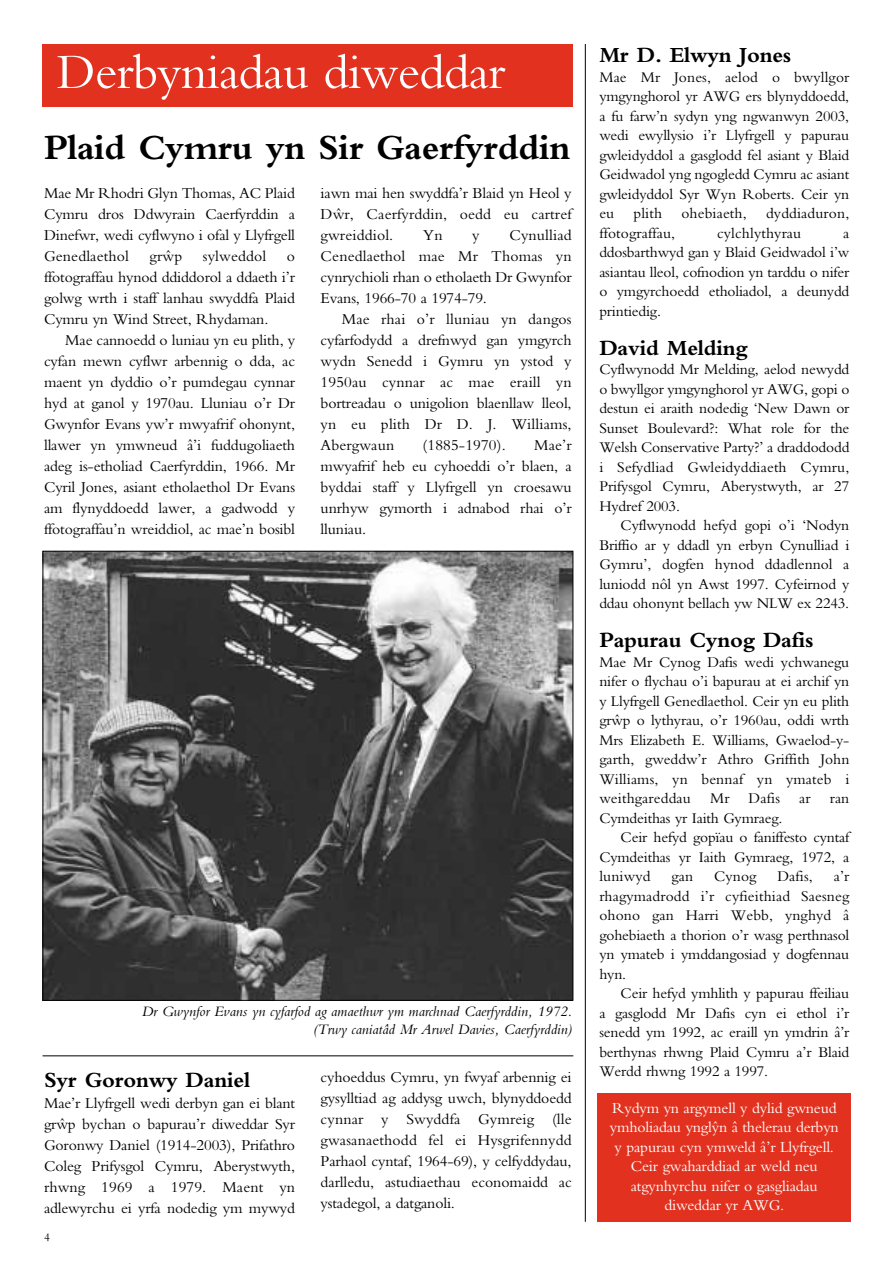
<style>
.page{position:relative;width:893px;height:1263px;background:#fff}
.page>*{position:absolute;margin:0;border:0;box-sizing:border-box;transform-origin:0 0}
.t1{font:51px "Bembo";letter-spacing:-.015em;color:#fff}
.t2{font:700 36.75px "Bembo";letter-spacing:-.01em;color:#000}
.t3{font:700 22.5px "Bembo";letter-spacing:-.01em;color:#000}
.t4{font:15.75px/21px "Bembo";letter-spacing:-.01em;color:#000;text-align:justify}
.t5{font:15.75px/19.5px "Bembo";letter-spacing:-.01em;color:#fff;text-align:center}
.t6{font:15.75px "Bembo";letter-spacing:.01em;color:#000}
.t7{font:15.45px/19.5px "Bembo";letter-spacing:-.01em;color:#000;text-align:justify}
.t8{font:15.45px "Bembo";letter-spacing:.01em;color:#000}
.t9{font:italic 15px/18px "Bembo";color:#000;text-align:right}
.t10{font:12px "Bembo";color:#000}
</style>
<div class="page">
<img style="left:45px;top:553px;width:526px;height:446px">
<hr style="left:43px;top:1055px;width:530px;height:1px;background:#000">
<hr style="left:585px;top:44px;width:1px;height:1178px;background:#000">
<div style="left:43px;top:44px;width:530px;height:62px;background:#e2321f"></div>
<div style="left:597px;top:1094px;width:253px;height:128px;background:#e2321f"></div>
<h1 class="t1" style="left:57px;top:54px;width:450px">Derbyniadau diweddar</h1>
<h2 class="t2" style="left:44px;top:135px;width:528px">Plaid Cymru yn Sir Gaerfyrddin</h2>
<p class="t4" style="left:44px;top:184px;width:252px">Mae Mr Rhodri Glyn Thomas, AC Plaid Cymru dros Ddwyrain Caerfyrddin a Dinefwr, wedi cyflwyno i ofal y Llyfrgell Genedlaethol</p>
<p class="t4" style="left:150px;top:247px;width:34px">grãp</p>
<p class="t6" style="left:203px;top:251px;width:65px">sylweddol</p>
<p class="t4" style="left:44px;top:247px;width:252px;text-indent:243px">o ffotograffau hynod ddiddorol a ddaeth i’r golwg wrth i staff lanhau swyddfa Plaid Cymru yn Wind Street, Rhydaman.</p>
<p class="t4" style="left:44px;top:331px;width:252px;text-indent:21px">Mae cannoedd o luniau yn eu plith, y cyfan mewn cyflwr arbennig o dda, ac maent yn dyddio o’r pumdegau cynnar hyd at ganol y 1970au. Lluniau o’r Dr Gwynfor Evans yw’r mwyafrif ohonynt, llawer yn ymwneud â’i fuddugoliaeth adeg is-etholiad Caerfyrddin, 1966. Mr Cyril Jones, asiant etholaethol Dr Evans am flynyddoedd lawer, a gadwodd y ffotograffau’n wreiddiol, ac mae’n bosibl</p>
<p class="t4" style="left:320px;top:184px;width:252px">iawn mai hen swyddfa’r Blaid yn Heol y Dãr, Caerfyrddin, oedd eu cartref gwreiddiol.</p>
<p class="t4" style="left:320px;top:226px;width:252px;text-indent:189px">Cynulliad Cenedlaethol mae Mr Thomas yn cynrychioli rhan o etholaeth Dr Gwynfor Evans, 1966-70 a 1974-79.</p>
<p class="t4" style="left:320px;top:310px;width:252px;text-indent:21px">Mae rhai o’r lluniau yn dangos cyfarfodydd a drefnwyd gan ymgyrch wydn Senedd i Gymru yn ystod y 1950au cynnar ac mae eraill yn bortreadau o unigolion blaenllaw lleol, yn eu plith Dr D. J. Williams, Abergwaun</p>
<p class="t4" style="left:423px;top:226px;width:21px">Yn</p>
<p class="t4" style="left:472px;top:226px;width:9px">y</p>
<p class="t4" style="left:320px;top:436px;width:252px;text-indent:213px">Mae’r mwyafrif heb eu cyhoeddi o’r blaen, a byddai staff y Llyfrgell yn croesawu unrhyw gymorth i adnabod rhai o’r lluniau.</p>
<p class="t6" style="left:422px;top:440px;width:85px">(1885-1970).</p>
<p class="t9" style="left:142px;top:1003px;width:432px">Dr Gwynfor Evans yn cyfarfod ag amaethwr ym marchnad Caerfyrddin, 1972. (Trwy caniatâd Mr Arwel Davies, Caerfyrddin)</p>
<h3 class="t3" style="left:44px;top:1072px;width:208px">Syr Goronwy Daniel</h3>
<p class="t4" style="left:44px;top:1094px;width:252px">Mae’r Llyfrgell wedi derbyn gan ei blant grãp bychan o bapurau’r diweddar Syr Goronwy Daniel (1914-2003), Prifathro Coleg Prifysgol Cymru, Aberystwyth, rhwng 1969 a 1979. Maent yn adlewyrchu ei yrfa nodedig ym mywyd</p>
<p class="t10" style="left:44px;top:1233px;width:7px">4</p>
<p class="t4" style="left:320px;top:1068px;width:252px">cyhoeddus Cymru, yn fwyaf arbennig ei gysylltiad ag addysg uwch, blynyddoedd cynnar y Swyddfa Gymreig (lle gwasanaethodd fel ei Hysgrifennydd Parhaol cyntaf, 1964-69), y celfyddydau, darlledu, astudiaethau economaidd ac ystadegol, a datganoli.</p>
<h3 class="t3" style="left:599px;top:47px;width:193px">Mr D. Elwyn Jones</h3>
<p class="t7" style="left:599px;top:69px;width:251px">Mae Mr Jones, aelod o bwyllgor ymgynghorol yr AWG ers blynyddoedd, a fu farw’n sydyn yng ngwanwyn 2003, wedi ewyllysio i’r Llyfrgell y papurau gwleidyddol a gasglodd fel asiant y Blaid Geidwadol yng ngogledd Cymru ac asiant gwleidyddol Syr Wyn Roberts. Ceir yn eu plith ohebiaeth, dyddiaduron, ffotograffau,</p>
<p class="t8" style="left:717px;top:227px;width:86px">cylchlythyrau</p>
<p class="t7" style="left:599px;top:225px;width:251px;text-indent:244px">a ddosbarthwyd gan y Blaid Geidwadol i’w asiantau lleol, cofnodion yn tarddu o nifer o ymgyrchoedd etholiadol, a deunydd printiedig.</p>
<h3 class="t3" style="left:599px;top:340px;width:150px">David Melding</h3>
<p class="t7" style="left:599px;top:361px;width:251px">Cyflwynodd Mr Melding, aelod newydd o bwyllgor ymgynghorol yr AWG, gopi o destun ei araith nodedig ‘New Dawn or Sunset Boulevard?: What role for the Welsh Conservative Party?’ a draddododd i Sefydliad Gwleidyddiaeth Cymru, Prifysgol Cymru, Aberystwyth, ar 27<br>Hydref 2003.</p>
<p class="t7" style="left:599px;top:517px;width:251px;text-indent:21px">Cyflwynodd hefyd gopi o’i ‘Nodyn Briffio ar y ddadl yn erbyn Cynulliad i Gymru’, dogfen hynod ddadlennol a luniodd nôl yn Awst 1997. Cyfeirnod y ddau ohonynt bellach yw NLW ex 2243.</p>
<h3 class="t3" style="left:599px;top:632px;width:216px">Papurau Cynog Dafis</h3>
<p class="t7" style="left:599px;top:654px;width:251px">Mae Mr Cynog Dafis wedi ychwanegu nifer o flychau o’i bapurau at ei archif yn y Llyfrgell Genedlaethol. Ceir yn eu plith grãp o lythyrau, o’r 1960au, oddi wrth Mrs Elizabeth E. Williams, Gwaelod-y&shy;garth, gweddw’r Athro Griffith John Williams, yn bennaf yn ymateb i weithgareddau Mr Dafis ar ran Cymdeithas yr Iaith Gymraeg.</p>
<p class="t7" style="left:599px;top:829px;width:251px;text-indent:21px">Ceir hefyd gopïau o faniffesto cyntaf Cymdeithas yr Iaith Gymraeg, 1972, a luniwyd</p>
<p class="t7" style="left:671px;top:868px;width:23px">gan</p>
<p class="t7" style="left:714px;top:868px;width:44px">Cynog</p>
<p class="t7" style="left:777px;top:868px;width:37px">Dafis,</p>
<p class="t7" style="left:599px;top:868px;width:251px;text-indent:234px">a’r rhagymadrodd i’r cyfieithiad Saesneg ohono gan Harri Webb, ynghyd â gohebiaeth a thorion o’r wasg perthnasol yn ymateb i ymddangosiad y dogfennau hyn.</p>
<p class="t7" style="left:599px;top:985px;width:251px;text-indent:21px">Ceir hefyd ymhlith y papurau ffeiliau a gasglodd Mr Dafis cyn ei ethol i’r senedd ym 1992, ac eraill yn ymdrin â’r berthynas rhwng Plaid Cymru a’r Blaid Werdd rhwng 1992 a 1997.</p>
<p class="t5" style="left:609px;top:1100px;width:230px">Rydym yn argymell y dylid gwneud ymholiadau ynglñn â thelerau derbyn y papurau cyn ymweld â’r Llyfrgell.<br>Ceir gwaharddiad ar weld neu atgynhyrchu nifer o gasgliadau diweddar yr AWG.</p>
</div>
